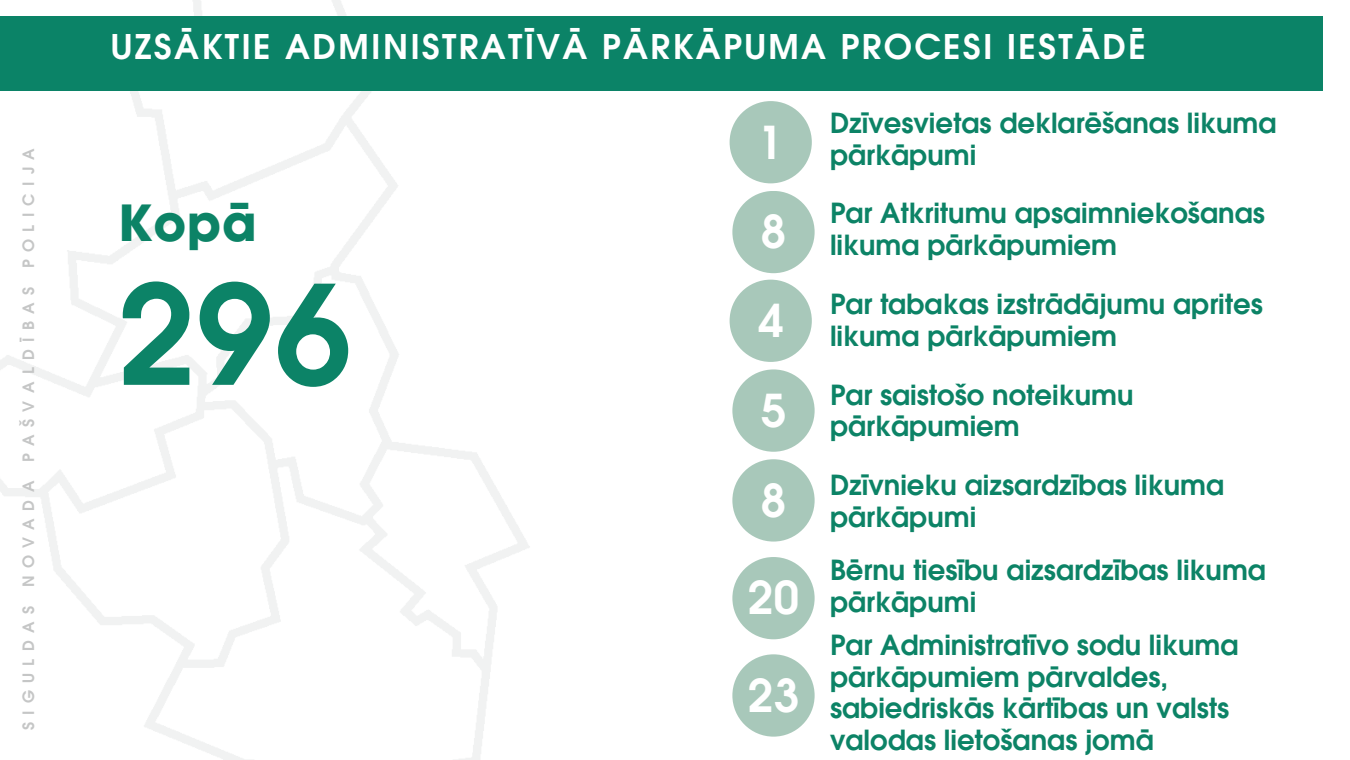
<style>
.page{position:relative;width:1350px;height:760px;background:#fff}
.page>*{position:absolute;margin:0;border:0;box-sizing:border-box;transform-origin:0 0}
.t1{font:600 136.75px "ITC Avant Garde Pro";color:#0c8367}
.t2{font:700 49.38px "ITC Avant Garde Pro";color:#0c8366}
.t3{font:600 45px/89.8px "ITC Avant Garde Pro";color:#fff}
.t4{font:600 33.75px "ITC Avant Garde Pro";letter-spacing:.07em;color:#fff}
.t5{font:600 27.5px/31.9px "ITC Avant Garde Pro";color:#0c8366}
.t6{font:600 15.62px "ITC Avant Garde Pro";letter-spacing:.47em;color:#c5c6c6}
</style>
<div class="page">
<img style="left:0;top:0;width:531px;height:759px">
<div style="left:0;top:16px;width:1322px;height:74px;background:#0b8367"></div>
<div style="left:732px;top:654px;width:83px;height:82px;background:#a8c8ba;border-radius:50%"></div>
<div style="left:732px;top:369px;width:83px;height:82px;background:#a8c8ba;border-radius:50%"></div>
<div style="left:732px;top:459px;width:83px;height:82px;background:#a8c8ba;border-radius:50%"></div>
<div style="left:732px;top:191px;width:83px;height:82px;background:#a8c8ba;border-radius:50%"></div>
<div style="left:730px;top:279px;width:82px;height:83px;background:#a8c8ba;border-radius:50%"></div>
<div style="left:732px;top:557px;width:83px;height:82px;background:#a8c8ba;border-radius:50%"></div>
<div style="left:730px;top:101px;width:82px;height:82px;background:#a8c8ba;border-radius:50%"></div>
<p class="t6" style="left:22px;top:730px;width:583px;rotate:-90deg">SIGULDAS NOVADA PAŠVALDĪBAS POLICIJA</p>
<p class="t4" style="left:111px;top:34px;width:1037px">UZSĀKTIE ADMINISTRATĪVĀ PĀRKĀPUMA PROCESI IESTĀDĒ</p>
<p class="t2" style="left:118px;top:205px;width:140px">Kopā</p>
<p class="t1" style="left:118px;top:283px;width:235px">296</p>
<p class="t5" style="left:758px;top:110px;width:520px;text-indent:72px">Dzīvesvietas deklarēšanas likuma<br><sup>1</sup> pārkāpumi</p>
<h3 class="t3" style="left:761px;top:192px;width:27px">8</h3>
<h3 class="t5" style="left:830px;top:201px;width:436px">Par Atkritumu apsaimniekošanas likuma pārkāpumiem</h3>
<h1 class="t5" style="left:758px;top:291px;width:506px;text-indent:72px">Par tabakas izstrādājumu aprites<br><sup>4</sup> likuma pārkāpumiem</h1>
<h3 class="t3" style="left:761px;top:371px;width:27px">5<br>8</h3>
<h3 class="t3" style="left:748px;top:558px;width:53px">20</h3>
<h3 class="t3" style="left:748px;top:656px;width:53px">23</h3>
<h2 class="t5" style="left:830px;top:382px;width:305px">Par saistošo noteikumu pārkāpumiem</h2>
<h3 class="t5" style="left:830px;top:472px;width:396px">Dzīvnieku aizsardzības likuma pārkāpumi</h3>
<p class="t5" style="left:830px;top:557px;width:438px">Bērnu tiesību aizsardzības likuma pārkāpumi</p>
<p class="t5" style="left:830px;top:632px;width:410px">Par Administratīvo sodu likuma pārkāpumiem pārvaldes, sabiedriskās kārtības un valsts valodas lietošanas jomā</p>
</div>
